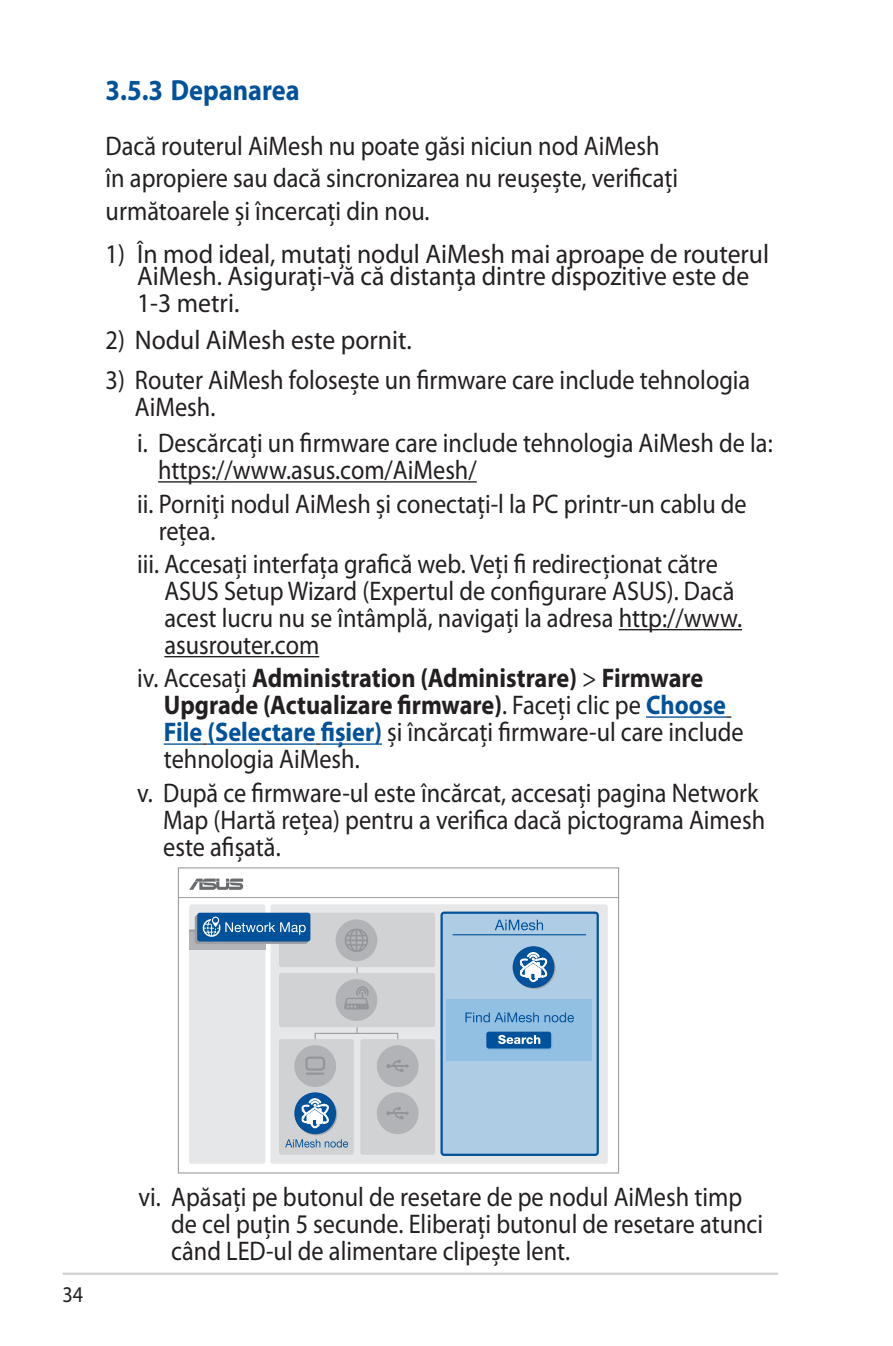
<style>
.page{position:relative;width:893px;height:1346px;background:#fff}
.page>*{position:absolute;margin:0;border:0;box-sizing:border-box;transform-origin:0 0}
.t1{font:700 29.25px "Myriad Pro";color:#01529a;scale:.9 1}
.t2{font:27px/27px "Myriad Pro";color:#231f20;scale:.9 1}
.t3{font:27px "Myriad Pro";color:#231f20;scale:.95 1}
.t4{font:22.5px "Myriad Pro";color:#231f20;scale:.9 1}
.s1{font-weight:700}
.s2{font-weight:700;color:#01529a}
</style>
<div class="page">
<hr style="left:63px;top:1272px;width:715px;height:3px;background:#d1d2d4">
<hr style="left:158px;top:481px;width:319px;height:1px;background:#231f20">
<hr style="left:619px;top:629px;width:123px;height:1px;background:#231f20">
<hr style="left:164px;top:656px;width:155px;height:1px;background:#231f20">
<hr style="left:646px;top:716px;width:80px;height:2px;background:#01529a">
<hr style="left:164px;top:743px;width:38px;height:2px;background:#01529a">
<hr style="left:207px;top:743px;width:109px;height:2px;background:#01529a">
<hr style="left:321px;top:743px;width:53px;height:2px;background:#01529a">
<svg style="left:374px;top:743px;width:8px;height:2px"></svg>
<div style="left:178px;top:867px;width:441px;height:306px;border:1px solid #9a9da2"></div>
<hr style="left:178px;top:897px;width:440px;height:1px;background:#9a9da2">
<svg style="left:189px;top:878px;width:54px;height:12px"></svg>
<div style="left:270px;top:904px;width:338px;height:260px;background:#e6e7e9;border-radius:3px"></div>
<div style="left:189px;top:904px;width:76px;height:260px;background:#e6e7e9;border-radius:3px"></div>
<div style="left:189px;top:930px;width:76px;height:20px;background:#b2b3b7"></div>
<svg style="left:189px;top:929px;width:6px;height:3px"></svg>
<div style="left:279px;top:913px;width:156px;height:54px;background:#d1d2d4;border-radius:3px"></div>
<div style="left:442px;top:913px;width:156px;height:242px;background:#aecde5;border-radius:3px"></div>
<div style="left:440px;top:911px;width:159px;height:245px;border:2px solid #01529a;border-radius:3px"></div>
<div style="left:279px;top:973px;width:156px;height:54px;background:#d1d2d4;border-radius:3px"></div>
<div style="left:279px;top:1039px;width:75px;height:116px;background:#d1d2d4;border-radius:3px"></div>
<div style="left:360px;top:1039px;width:75px;height:116px;background:#d1d2d4;border-radius:3px"></div>
<div style="left:195px;top:915px;width:113px;height:29px;background:linear-gradient(to right,#4f789d,#45739d);border-radius:3px"></div>
<div style="left:197px;top:913px;width:113px;height:28px;background:#01529a;border-radius:3px"></div>
<svg style="left:203px;top:916px;width:103px;height:21px"></svg>
<svg style="left:356px;top:967px;width:2px;height:6px"></svg>
<svg style="left:356px;top:1027px;width:2px;height:6px"></svg>
<div style="left:315px;top:1033px;width:83px;height:6px;border:1px solid #9a9da2"></div>
<div style="left:336px;top:919px;width:41px;height:42px;background:#b2b3b7;border-radius:50%"></div>
<div style="left:336px;top:979px;width:41px;height:42px;background:#b2b3b7;border-radius:50%"></div>
<div style="left:294px;top:1045px;width:42px;height:42px;background:#b2b3b7;border-radius:50%"></div>
<div style="left:377px;top:1045px;width:42px;height:42px;background:#b2b3b7;border-radius:50%"></div>
<svg style="left:295px;top:1093px;width:42px;height:42px"></svg>
<svg style="left:285px;top:1139px;width:63px;height:8px"></svg>
<svg style="left:345px;top:928px;width:23px;height:24px"></svg>
<svg style="left:344px;top:986px;width:25px;height:23px"></svg>
<svg style="left:305px;top:1056px;width:20px;height:14px"></svg>
<hr style="left:306px;top:1072px;width:18px;height:3px;background:#939598">
<svg style="left:386px;top:1060px;width:23px;height:12px"></svg>
<div style="left:377px;top:1092px;width:42px;height:42px;background:#b2b3b7;border-radius:50%"></div>
<svg style="left:386px;top:1107px;width:23px;height:12px"></svg>
<svg style="left:495px;top:919px;width:48px;height:11px"></svg>
<hr style="left:453px;top:934px;width:133px;height:1px;background:#01529a">
<div style="left:447px;top:999px;width:145px;height:61px;background:#92c0e3"></div>
<svg style="left:465px;top:1012px;width:109px;height:10px"></svg>
<div style="left:488px;top:1033px;width:64px;height:17px;background:#3a81bd;border-radius:2px"></div>
<div style="left:486px;top:1031px;width:65px;height:17px;background:#01529a;border-radius:2px"></div>
<svg style="left:498px;top:1035px;width:42px;height:9px"></svg>
<div style="left:294px;top:1092px;width:42px;height:42px;background:#01529a;border-radius:50%"></div>
<svg style="left:302px;top:1098px;width:27px;height:30px"></svg>
<svg style="left:514px;top:947px;width:42px;height:42px"></svg>
<div style="left:513px;top:946px;width:41px;height:42px;background:#01529a;border-radius:50%"></div>
<svg style="left:520px;top:952px;width:28px;height:30px"></svg>
<p class="t1" style="left:106px;top:74px;width:217px">3.5.3 Depanarea</p>
<p class="t2" style="left:106px;top:130px;width:637px;line-height:32.4px">Dacă routerul AiMesh nu poate găsi niciun nod AiMesh în apropiere sau dacă sincronizarea nu reușește, verificați următoarele și încercați din nou.</p>
<p class="t2" style="left:106px;top:243px;width:739px;line-height:22.5px;text-align:center">1) În mod ideal, mutați nodul AiMesh mai aproape de routerul<br>AiMesh. Asigurați-vă că distanța dintre dispozitive este de</p>
<p class="t3" style="left:137px;top:288px;width:109px">1-3 metri.</p>
<p class="t2" style="left:106px;top:327px;width:342px">2) Nodul AiMesh este pornit.</p>
<p class="t2" style="left:135px;top:366px;width:685px;text-indent:-29px">3) Router AiMesh folosește un firmware care include tehnologia<br>AiMesh.</p>
<p class="t2" style="left:158px;top:430px;width:684px;text-indent:-21px">i. Descărcați un firmware care include tehnologia AiMesh de la: https://www.asus.com/AiMesh/</p>
<p class="t2" style="left:159px;top:490px;width:655px;text-indent:-22px">ii. Porniți nodul AiMesh și conectați-l la PC printr-un cablu de rețea.</p>
<p class="t2" style="left:164px;top:551px;width:643px;text-indent:-27px">iii. Accesați interfața grafică web. Veți fi redirecționat către ASUS Setup Wizard (Expertul de configurare ASUS). Dacă acest lucru nu se întâmplă, navigați la adresa http://www. asusrouter.com</p>
<p class="t2" style="left:164px;top:665px;width:646px;text-indent:-27px">iv. Accesați <span class="s1">Administration (Administrare)</span> &gt; <span class="s1">Firmware Upgrade (Actualizare firmware)</span>. Faceți clic pe <span class="s2">Choose File (Selectare fișier)</span> și încărcați firmware-ul care include tehnologia AiMesh.</p>
<p class="t2" style="left:163px;top:780px;width:670px;text-indent:-26px">v. După ce firmware-ul este încărcat, accesați pagina Network<br>Map (Hartă rețea) pentru a verifica dacă pictograma Aimesh este afișată.</p>
<p class="t4" style="left:63px;top:1282px;width:25px">34</p>
<p class="t2" style="left:171px;top:1184px;width:659px;text-indent:-33px">vi. Apăsați pe butonul de resetare de pe nodul AiMesh timp de cel puțin 5 secunde. Eliberați butonul de resetare atunci când LED-ul de alimentare clipește lent.</p>
</div>
